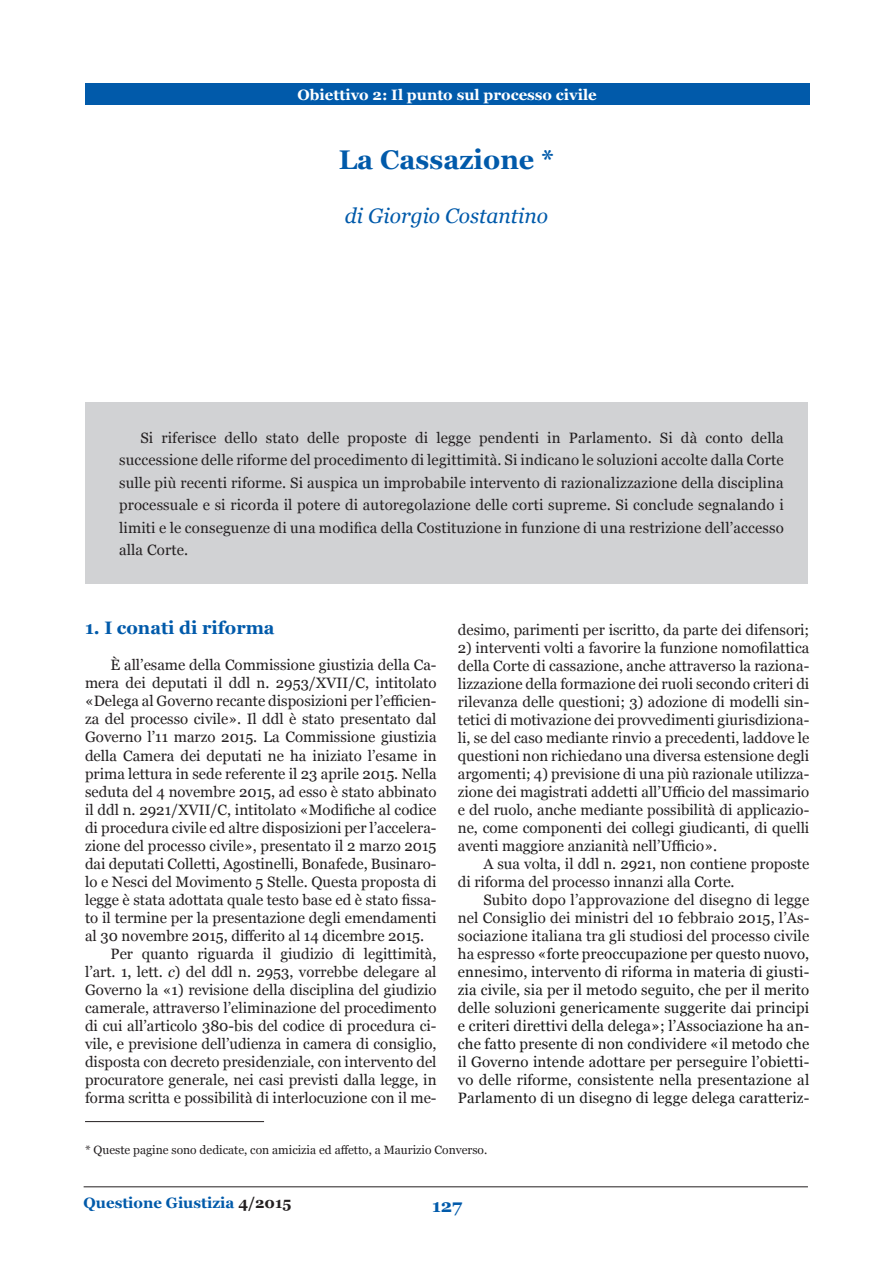
<style>
.page{position:relative;width:893px;height:1263px;background:#fff}
.page>*{position:absolute;margin:0;border:0;box-sizing:border-box;transform-origin:0 0}
.titolo{font:700 27px "Georgia";color:#015aaa}
.t1{font:italic 21px "Georgia";color:#015aaa}
.sottotitolo1{font:700 18px "Georgia";color:#015aaa}
.testo{font:15px/18px "Georgia";color:#231f20;text-align:justify}
.testo-2{font:15px/18px "Georgia";letter-spacing:.01em;color:#191919;text-align:justify}
.Normale{font:15px/22.5px "Georgia";letter-spacing:.01em;color:#231f20;text-align:justify}
.t2{font:700 15px "Georgia";color:#fff}
.t3{font:700 15px "Georgia";color:#015aaa}
.testo-3{font:12px "Georgia";color:#231f20}
.s1{font-style:italic}
.s2{color:#231f20}
</style>
<div class="page">
<hr style="left:84px;top:1186px;width:724px;height:1px;background:#231f20">
<div style="left:85px;top:83px;width:724px;height:22px;background:#015aaa"></div>
<div style="left:85px;top:402px;width:723px;height:181px;background:#d1d2d4"></div>
<hr style="left:85px;top:1121px;width:179px;height:1px;background:#231f20">
<p class="t2" style="left:298px;top:85px;width:301px">Obiettivo 2: Il punto sul processo civile</p>
<p class="titolo" style="left:339px;top:143px;width:217px">La Cassazione *</p>
<p class="t1" style="left:345px;top:203px;width:205px">di Giorgio Costantino</p>
<p class="Normale" style="left:119px;top:426px;width:666px;text-indent:21px">Si riferisce dello stato delle proposte di legge pendenti in Parlamento. Si dà conto della successione delle riforme del procedimento di legittimità. Si indicano le soluzioni accolte dalla Corte sulle più recenti riforme. Si auspica un improbabile intervento di razionalizzazione della disciplina processuale e si ricorda il potere di autoregolazione delle corti supreme. Si conclude segnalando i limiti e le conseguenze di una modifica della Costituzione in funzione di una restrizione dell’accesso alla Corte.</p>
<p class="sottotitolo1" style="left:85px;top:617px;width:191px">1. I conati di riforma</p>
<p class="testo" style="left:85px;top:657px;width:353px;text-indent:26px">È all’esame della Commissione giustizia della Ca&shy;mera dei deputati il ddl n. 2953/XVII/C, intitolato «Delega al Governo recante disposizioni per l’efficien&shy;za del processo civile». Il ddl è stato presentato dal Governo l’11 marzo 2015. La Commissione giustizia della Camera dei deputati ne ha iniziato l’esame in prima lettura in sede referente il 23 aprile 2015. Nella seduta del 4 novembre 2015, ad esso è stato abbinato il ddl n. 2921/XVII/C, intitolato «Modifiche al codice di procedura civile ed altre disposizioni per l’accelera&shy;zione del processo civile», presentato il 2 marzo 2015 dai deputati Colletti, Agostinelli, Bonafede, Businaro&shy;lo e Nesci del Movimento 5 Stelle. Questa proposta di legge è stata adottata quale testo base ed è stato fissa&shy;to il termine per la presentazione degli emendamenti al 30 novembre 2015, differito al 14 dicembre 2015.</p>
<p class="testo" style="left:85px;top:945px;width:353px;text-indent:26px">Per quanto riguarda il giudizio di legittimità, l’art. 1, lett. <span class="s1">c</span>) del ddl n. 2953, vorrebbe delegare al Governo la «1) revisione della disciplina del giudizio camerale, attraverso l’eliminazione del procedimento di cui all’articolo 380-bis del codice di procedura ci&shy;vile, e previsione dell’udienza in camera di consiglio, disposta con decreto presidenziale, con intervento del procuratore generale, nei casi previsti dalla legge, in forma scritta e possibilità di interlocuzione con il me-</p>
<p class="testo" style="left:458px;top:621px;width:353px">desimo, parimenti per iscritto, da parte dei difensori;</p>
<p class="testo" style="left:458px;top:639px;width:353px">2) interventi volti a favorire la funzione nomofilattica della Corte di cassazione, anche attraverso la raziona&shy;lizzazione della formazione dei ruoli secondo criteri di rilevanza delle questioni; 3) adozione di modelli sin&shy;tetici di motivazione dei provvedimenti giurisdiziona&shy;li, se del caso mediante rinvio a precedenti, laddove le questioni non richiedano una diversa estensione degli argomenti; 4) previsione di una più razionale utilizza&shy;zione dei magistrati addetti all’Ufficio del massimario e del ruolo, anche mediante possibilità di applicazio&shy;ne, come componenti dei collegi giudicanti, di quelli aventi maggiore anzianità nell’Ufficio».</p>
<p class="testo" style="left:458px;top:855px;width:353px;text-indent:26px">A sua volta, il ddl n. 2921, non contiene proposte di riforma del processo innanzi alla Corte.</p>
<p class="testo-2" style="left:458px;top:891px;width:353px;text-indent:26px"><span class="s2">Subito dopo l’approvazione del disegno di legge nel Consiglio dei ministri del 10 febbraio 2015, l’As&shy;sociazione italiana tra gli studiosi del processo civile ha espresso «</span>forte preoccupazione per questo nuovo, ennesimo, intervento di riforma in materia di giusti&shy;zia civile, sia per il metodo seguito, che per il merito delle soluzioni genericamente suggerite dai principi e criteri direttivi della delega»; l’Associazione ha an&shy;che fatto presente di non condividere «il metodo che il Governo intende adottare per perseguire l’obietti&shy;vo delle riforme, consistente nella presentazione al Parlamento di un disegno di legge delega caratteriz-</p>
<p class="testo-3" style="left:85px;top:1143px;width:404px">* Queste pagine sono dedicate, con amicizia ed affetto, a Maurizio Converso.</p>
<p class="t3" style="left:84px;top:1193px;width:209px">Questione Giustizia <span class="s2">4/2015</span></p>
<p class="sottotitolo1" style="left:432px;top:1194px;width:32px">127</p>
</div>
